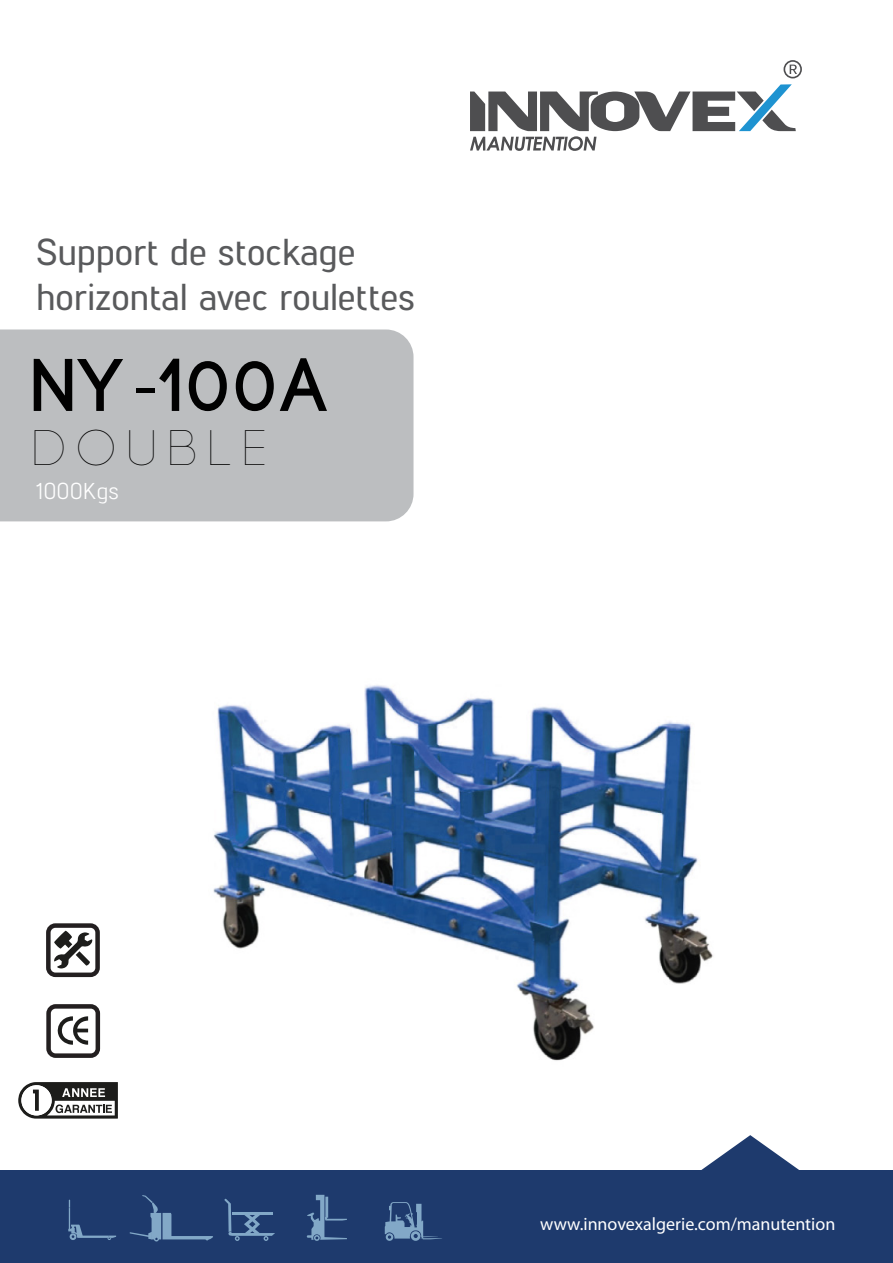
<style>
.page{position:relative;width:893px;height:1263px;background:#fff}
.page>*{position:absolute;margin:0;border:0;box-sizing:border-box;transform-origin:0 0}
.t1{font:700 74.25px "Code";letter-spacing:.08em;color:#010101}
.t2{font:300 49.8px "Code";letter-spacing:.24em;color:#010101}
.t3{font:500 37.5px/45px "Lintel";color:#595a5c}
.t4{font:22.95px "Lintel";color:#fff}
.t5{font:18px "Myriad Pro";color:#fff}
.s1{font-family:"Myriad Pro";font-weight:400}
</style>
<div class="page">
<img style="left:77px;top:411px;width:779px;height:760px">
<div style="left:0;top:1171px;width:893px;height:92px;background:#1e3a6d"></div>
<svg style="left:672px;top:1135px;width:156px;height:36px"></svg>
<svg style="left:306px;top:1195px;width:41px;height:46px"></svg>
<svg style="left:224px;top:1198px;width:51px;height:43px"></svg>
<div style="left:386px;top:1233px;width:7px;height:8px;background:#82a8c7;border-radius:50%"></div>
<svg style="left:385px;top:1202px;width:57px;height:37px"></svg>
<svg style="left:68px;top:1199px;width:48px;height:41px"></svg>
<svg style="left:129px;top:1195px;width:84px;height:46px"></svg>
<svg style="left:783px;top:60px;width:19px;height:18px"></svg>
<svg style="left:470px;top:84px;width:326px;height:67px"></svg>
<svg style="left:18px;top:1082px;width:100px;height:37px"></svg>
<svg style="left:46px;top:1004px;width:54px;height:54px"></svg>
<svg style="left:46px;top:923px;width:54px;height:54px"></svg>
<div style="left:0;top:329px;width:413px;height:192px;background:#bcbec0"></div>
<p class="t3" style="left:36px;top:227px;width:380px">Support de stockage horizontal avec roulettes</p>
<h1 class="t1" style="left:33px;top:348px;width:296px">ny<span class="s1">-</span>100A</h1>
<h2 class="t2" style="left:33px;top:424px;width:235px">DOUBLE</h2>
<p class="t4" style="left:36px;top:475px;width:85px">1000Kgs</p>
<p class="t5" style="left:540px;top:1213px;width:297px">www.innovexalgerie.com/manutention</p>
</div>
